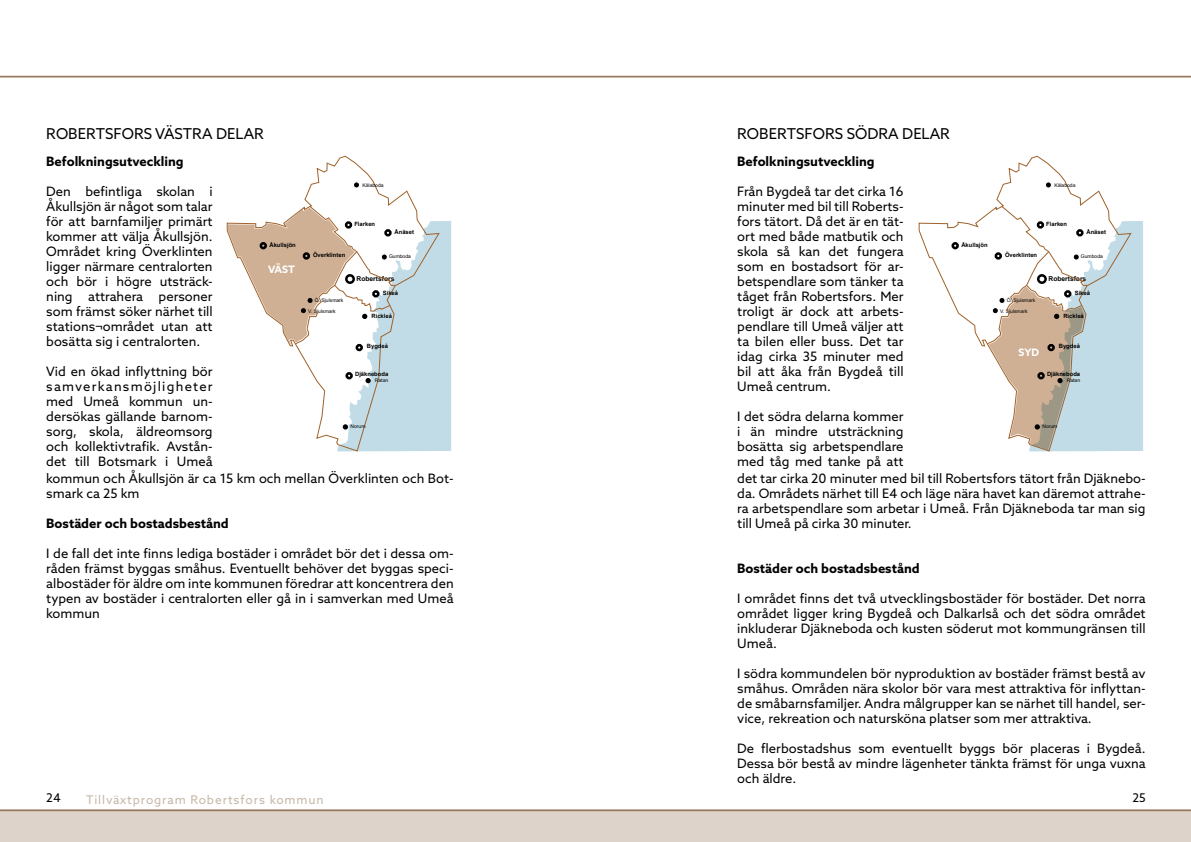
<style>
.page{position:relative;width:1191px;height:842px;background:#fff}
.page>*{position:absolute;margin:0;border:0;box-sizing:border-box;transform-origin:0 0}
.t1{font:15px "Azo Sans";color:#000}
.t2{font:13px/15px "Azo Sans";color:#000;text-align:justify}
.t3{font:700 13px "Azo Sans";color:#000}
.t4{font:12px "Azo Sans";letter-spacing:.075em;color:#8f6d4e}
.t5{font:12px "Azo Sans";color:#000}
.t6{font:700 10.3px "Azo Sans";color:#fff}
.t7{font:700 6.7px "Arial";color:#000}
.t8{font:700 5.8px "Arial";color:#000}
.t9{font:5px "Arial";color:#000}
</style>
<div class="page">
<hr style="left:0;top:810px;width:1191px;height:1px;background:#8f6d4e">
<hr style="left:0;top:76px;width:1191px;height:1px;background:#8f6d4e">
<hr style="left:0;top:77px;width:1191px;height:1px;background:#8f6d4e">
<div style="left:0;top:811px;width:1191px;height:31px;background:#ddd3ca"></div>
<svg style="left:304px;top:156px;width:110px;height:296px"></svg>
<div style="left:353px;top:182px;width:7px;height:6px;background:#000;border-radius:50%"></div>
<div style="left:353px;top:181px;width:7px;height:8px;border:1px solid #fff;border-radius:50%"></div>
<svg style="left:226px;top:204px;width:225px;height:247px"></svg>
<div style="left:380px;top:253px;width:8px;height:8px;border:1px solid #fff;border-radius:50%"></div>
<svg style="left:918px;top:156px;width:188px;height:191px"></svg>
<div style="left:951px;top:242px;width:8px;height:7px;border:3px solid #000;border-radius:50%"></div>
<svg style="left:1046px;top:183px;width:4px;height:4px"></svg>
<div style="left:1044px;top:181px;width:8px;height:8px;border:1px solid #fff;border-radius:50%"></div>
<svg style="left:984px;top:205px;width:159px;height:247px"></svg>
<div style="left:1072px;top:253px;width:8px;height:8px;border:1px solid #fff;border-radius:50%"></div>
<p class="t1" style="left:46px;top:124px;width:219px">ROBERTSFORS VÄSTRA DELAR</p>
<p class="t3" style="left:46px;top:152px;width:139px">Befolkningsutveckling</p>
<p class="t2" style="left:46px;top:183px;width:168px">Den befintliga skolan i Åkullsjön är något som talar för att barnfamiljer primärt kommer att välja Åkullsjön.<br>Området kring Överklinten ligger närmare centralorten och bör i högre utsträck&shy;ning attrahera personer som främst söker närhet till stations¬området utan att bosätta sig i centralorten.</p>
<p class="t2" style="left:46px;top:363px;width:168px">Vid en ökad inflyttning bör samverkansmöjligheter med Umeå kommun un&shy;dersökas gällande barnom&shy;sorg, skola, äldreomsorg och kollektivtrafik. Avstån&shy;det till Botsmark i Umeå</p>
<p class="t2" style="left:46px;top:470px;width:409px">kommun och Åkullsjön är ca 15 km och mellan Överklinten och Bot&shy;smark ca 25 km</p>
<p class="t3" style="left:46px;top:515px;width:184px">Bostäder och bostadsbestånd</p>
<p class="t2" style="left:46px;top:545px;width:409px">I de fall det inte finns lediga bostäder i området bör det i dessa om&shy;råden främst byggas småhus. Eventuellt behöver det byggas speci&shy;albostäder för äldre om inte kommunen föredrar att koncentrera den typen av bostäder i centralorten eller gå in i samverkan med Umeå kommun</p>
<p class="t9" style="left:362px;top:181px;width:23px">Kålaboda</p>
<p class="t8" style="left:354px;top:219px;width:22px">Flarken</p>
<p class="t8" style="left:394px;top:227px;width:21px">Ånäset</p>
<p class="t8" style="left:269px;top:241px;width:28px">Åkullsjön</p>
<p class="t8" style="left:313px;top:250px;width:34px">Överklinten</p>
<p class="t9" style="left:389px;top:253px;width:23px">Gumboda</p>
<p class="t6" style="left:268px;top:263px;width:28px">VÄST</p>
<p class="t7" style="left:356px;top:274px;width:39px">Robertsfors</p>
<p class="t8" style="left:383px;top:288px;width:17px">Sikeå</p>
<p class="t8" style="left:371px;top:312px;width:22px">Rickleå</p>
<p class="t9" style="left:315px;top:296px;width:30px">Ö. Sjulsmark</p>
<p class="t9" style="left:308px;top:307px;width:29px">V. Sjulsmark</p>
<p class="t8" style="left:367px;top:342px;width:23px">Bygdeå</p>
<p class="t8" style="left:355px;top:370px;width:35px">Djäkneboda</p>
<p class="t9" style="left:375px;top:377px;width:15px">Ratan</p>
<p class="t9" style="left:350px;top:423px;width:17px">Norum</p>
<p class="t1" style="left:737px;top:124px;width:214px">ROBERTSFORS SÖDRA DELAR</p>
<p class="t3" style="left:737px;top:153px;width:139px">Befolkningsutveckling</p>
<p class="t2" style="left:737px;top:183px;width:168px">Från Bygdeå tar det cirka 16 minuter med bil till Roberts&shy;fors tätort. Då det är en tät&shy;ort med både matbutik och skola så kan det fungera som en bostadsort för ar&shy;betspendlare som tänker ta tåget från Robertsfors. Mer troligt är dock att arbets&shy;pendlare till Umeå väljer att ta bilen eller buss. Det tar idag cirka 35 minuter med bil att åka från Bygdeå till Umeå centrum.</p>
<p class="t2" style="left:737px;top:409px;width:168px">I det södra delarna kommer i än mindre utsträckning bosätta sig arbetspendlare med tåg med tanke på att</p>
<p class="t2" style="left:737px;top:470px;width:410px">det tar cirka 20 minuter med bil till Robertsfors tätort från Djäknebo&shy;da. Områdets närhet till E4 och läge nära havet kan däremot attrahe&shy;ra arbetspendlare som arbetar i Umeå. Från Djäkneboda tar man sig till Umeå på cirka 30 minuter.</p>
<p class="t3" style="left:737px;top:560px;width:184px">Bostäder och bostadsbestånd</p>
<p class="t2" style="left:737px;top:590px;width:410px">I området finns det två utvecklingsbostäder för bostäder. Det norra området ligger kring Bygdeå och Dalkarlså och det södra området inkluderar Djäkneboda och kusten söderut mot kommungränsen till Umeå.</p>
<p class="t2" style="left:737px;top:665px;width:410px">I södra kommundelen bör nyproduktion av bostäder främst bestå av småhus. Områden nära skolor bör vara mest attraktiva för inflyttan&shy;de småbarnsfamiljer. Andra målgrupper kan se närhet till handel, ser&shy;vice, rekreation och natursköna platser som mer attraktiva.</p>
<p class="t2" style="left:737px;top:741px;width:410px">De flerbostadshus som eventuellt byggs bör placeras i Bygdeå.<br>Dessa bör bestå av mindre lägenheter tänkta främst för unga vuxna och äldre.</p>
<p class="t9" style="left:1054px;top:181px;width:23px">Kålaboda</p>
<p class="t8" style="left:1046px;top:219px;width:22px">Flarken</p>
<p class="t8" style="left:1086px;top:227px;width:21px">Ånäset</p>
<p class="t8" style="left:961px;top:241px;width:28px">Åkullsjön</p>
<p class="t8" style="left:1005px;top:250px;width:34px">Överklinten</p>
<p class="t9" style="left:1081px;top:253px;width:23px">Gumboda</p>
<p class="t7" style="left:1048px;top:274px;width:39px">Robertsfors</p>
<p class="t8" style="left:1074px;top:288px;width:17px">Sikeå</p>
<p class="t8" style="left:1063px;top:312px;width:22px">Rickleå</p>
<p class="t9" style="left:1006px;top:296px;width:30px">Ö. Sjulsmark</p>
<p class="t9" style="left:1000px;top:307px;width:29px">V. Sjulsmark</p>
<p class="t8" style="left:1058px;top:342px;width:23px">Bygdeå</p>
<p class="t8" style="left:1047px;top:370px;width:35px">Djäkneboda</p>
<p class="t6" style="left:1018px;top:346px;width:22px">SYD</p>
<p class="t9" style="left:1066px;top:377px;width:15px">Ratan</p>
<p class="t9" style="left:1042px;top:423px;width:17px">Norum</p>
<p class="t5" style="left:46px;top:789px;width:16px">24</p>
<p class="t4" style="left:86px;top:791px;width:239px">Tillväxtprogram Robertsfors kommun</p>
<p class="t5" style="left:1132px;top:789px;width:15px">25</p>
</div>
